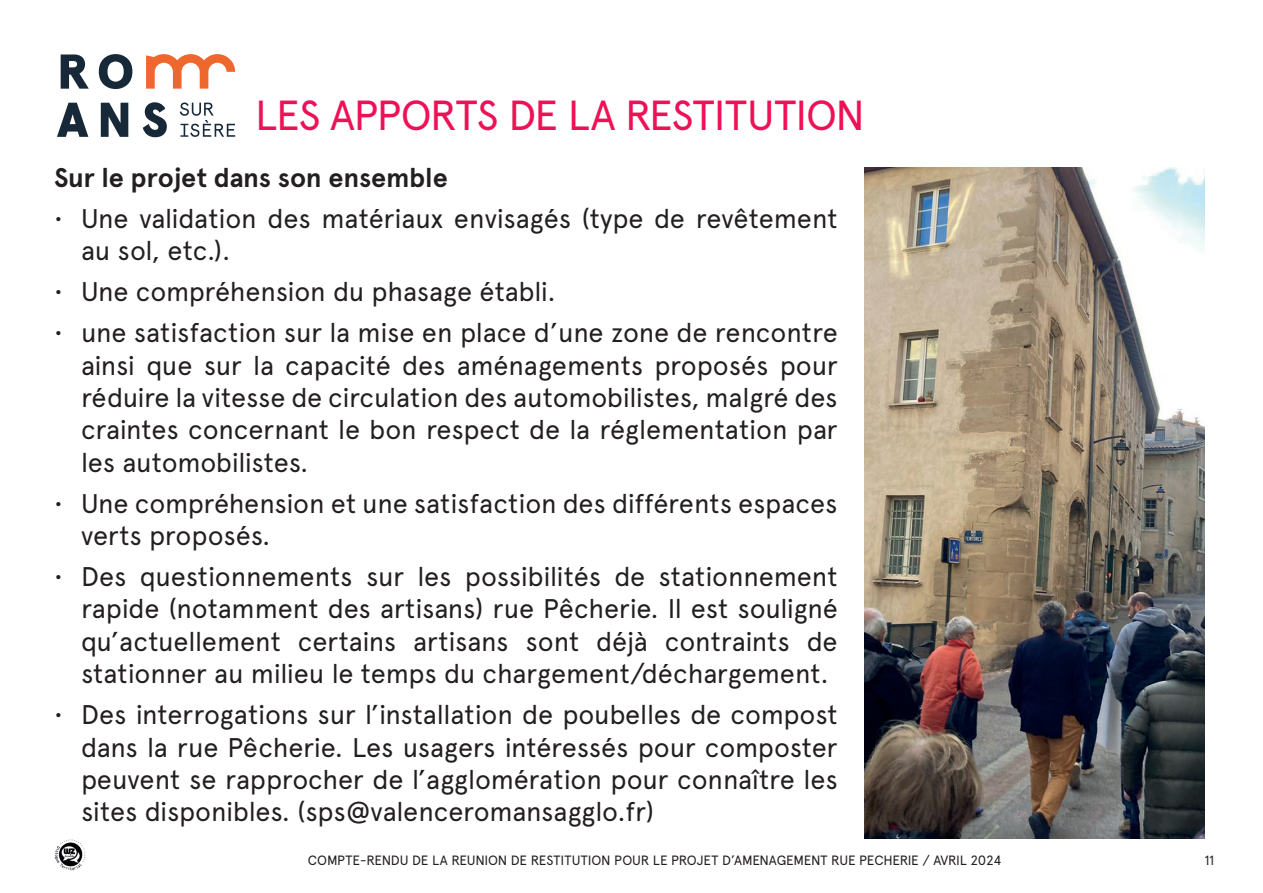
<style>
.page{position:relative;width:1263px;height:893px;background:#fff}
.page>*{position:absolute;margin:0;border:0;box-sizing:border-box;transform-origin:0 0}
.t1{font:42px "Apercu Pro";letter-spacing:-.025em;color:#ed1156}
.t2{font:27px/32.4px "Apercu Pro";letter-spacing:-.01em;color:#231f20;text-align:justify}
.t3{font:700 27px "Apercu Pro";letter-spacing:-.005em;color:#231f20}
.t4{font:13.5px "Apercu Pro";letter-spacing:-.015em;color:#231f20}
</style>
<div class="page">
<svg style="left:57px;top:54px;width:178px;height:83px"></svg>
<img style="left:54px;top:839px;width:32px;height:32px">
<img style="left:864px;top:168px;width:340px;height:671px">
<h1 class="t1" style="left:255px;top:84px;width:611px">LES APPORTS DE LA RESTITUTION</h1>
<p class="t3" style="left:54px;top:157px;width:395px">Sur le projet dans son ensemble</p>
<p class="t2" style="left:81px;top:201px;width:758px;text-indent:-27px">• Une validation des matériaux envisagés (type de revêtement au sol, etc.).</p>
<p class="t2" style="left:54px;top:274px;width:503px">• Une compréhension du phasage établi.</p>
<p class="t2" style="left:81px;top:315px;width:758px;text-indent:-27px">• une satisfaction sur la mise en place d’une zone de rencontre ainsi que sur la capacité des aménagements proposés pour réduire la vitesse de circulation des automobilistes, malgré des craintes concernant le bon respect de la réglementation par les automobilistes.</p>
<p class="t2" style="left:81px;top:485px;width:758px;text-indent:-27px">• Une compréhension et une satisfaction des différents espaces verts proposés.</p>
<p class="t2" style="left:81px;top:559px;width:758px;text-indent:-27px">• Des questionnements sur les possibilités de stationnement rapide (notamment des artisans) rue Pêcherie. Il est souligné qu’actuellement certains artisans sont déjà contraints de stationner au milieu le temps du chargement/déchargement.</p>
<p class="t2" style="left:81px;top:697px;width:758px;text-indent:-27px">• Des interrogations sur l’installation de poubelles de compost dans la rue Pêcherie. Les usagers intéressés pour composter peuvent se rapprocher de l’agglomération pour connaître les sites disponibles. (sps@valenceromansagglo.fr)</p>
<p class="t4" style="left:308px;top:850px;width:695px">COMPTE-RENDU DE LA REUNION DE RESTITUTION POUR LE PROJET D’AMENAGEMENT RUE PECHERIE / AVRIL 2024</p>
<p class="t4" style="left:1204px;top:850px;width:11px">11</p>
</div>
